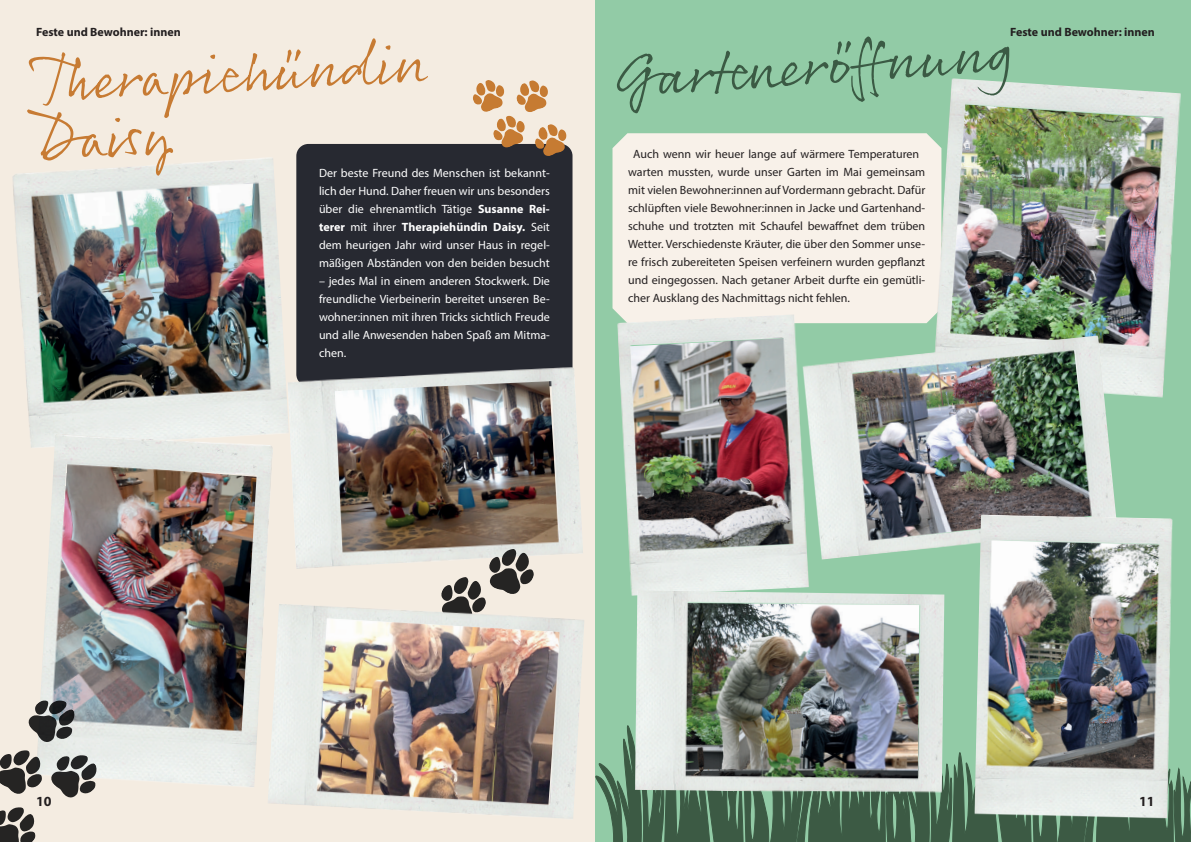
<style>
.page{position:relative;width:1191px;height:842px;background:#f4ece1}
.page>*{position:absolute;margin:0;border:0;box-sizing:border-box;transform-origin:0 0}
.t1{font:700 14px "Myriad Pro";color:#231f20}
.t2{font:12px/18px "Myriad Pro";color:#231f20}
.t3{font:12px/18px "Myriad Pro";color:#fff;text-align:justify}
.t4{font:700 12px "Myriad Pro";color:#231f20}
.s1{font-weight:700}
</style>
<div class="page">
<img style="left:12px;top:173px;width:272px;height:275px">
<div style="left:595px;top:0;width:596px;height:842px;background:#92cba6"></div>
<svg style="left:27px;top:38px;width:401px;height:138px"></svg>
<div style="left:296px;top:144px;width:276px;height:242px;background:#272931;border-radius:12px"></div>
<div style="left:612px;top:133px;width:319px;height:191px;background:#f8f1e9"></div>
<img style="left:931px;top:82px;width:250px;height:316px">
<svg style="left:617px;top:36px;width:392px;height:77px"></svg>
<img style="left:809px;top:335px;width:308px;height:225px">
<img style="left:617px;top:314px;width:192px;height:282px">
<svg style="left:595px;top:725px;width:288px;height:117px;fill:#3c5a44"></svg>
<svg style="left:883px;top:752px;width:308px;height:90px;fill:#3c5a44"></svg>
<img style="left:634px;top:590px;width:310px;height:204px">
<img style="left:974px;top:514px;width:200px;height:304px">
<img style="left:284px;top:363px;width:299px;height:206px">
<svg style="left:473px;top:80px;width:93px;height:76px"></svg>
<img style="left:36px;top:432px;width:238px;height:355px">
<img style="left:268px;top:602px;width:316px;height:217px">
<svg style="left:0;top:696px;width:102px;height:146px"></svg>
<svg style="left:438px;top:546px;width:98px;height:79px"></svg>
<p class="t4" style="left:36px;top:24px;width:146px">Feste und Bewohner: innen</p>
<p class="t3" style="left:319px;top:163px;width:232px">Der beste Freund des Menschen ist bekannt&shy;lich der Hund. Daher freuen wir uns besonders über die ehrenamtlich Tätige <span class="s1">Susanne Rei&shy;terer</span> mit ihrer <span class="s1">Therapiehündin Daisy.</span> Seit dem heurigen Jahr wird unser Haus in regel&shy;mäßigen Abständen von den beiden besucht</p>
<p class="t3" style="left:319px;top:271px;width:232px">– jedes Mal in einem anderen Stockwerk. Die freundliche Vierbeinerin bereitet unseren Be&shy;wohner:innen mit ihren Tricks sichtlich Freude und alle Anwesenden haben Spaß am Mitma&shy;chen.</p>
<p class="t2" style="left:628px;top:145px;width:299px;text-indent:5px">Auch wenn wir heuer lange auf wärmere Temperaturen warten mussten, wurde unser Garten im Mai gemeinsam mit vielen Bewohner:innen auf Vordermann gebracht. Dafür schlüpften viele Bewohner:innen in Jacke und Gartenhand&shy;schuhe und trotzten mit Schaufel bewaffnet dem trüben Wetter. Verschiedenste Kräuter, die über den Sommer unse&shy;re frisch zubereiteten Speisen verfeinern wurden gepflanzt und eingegossen. Nach getaner Arbeit durfte ein gemütli&shy;cher Ausklang des Nachmittags nicht fehlen.</p>
<p class="t4" style="left:1010px;top:24px;width:146px">Feste und Bewohner: innen</p>
<p class="t1" style="left:36px;top:792px;width:17px">10</p>
<p class="t1" style="left:1139px;top:792px;width:17px">11</p>
</div>
